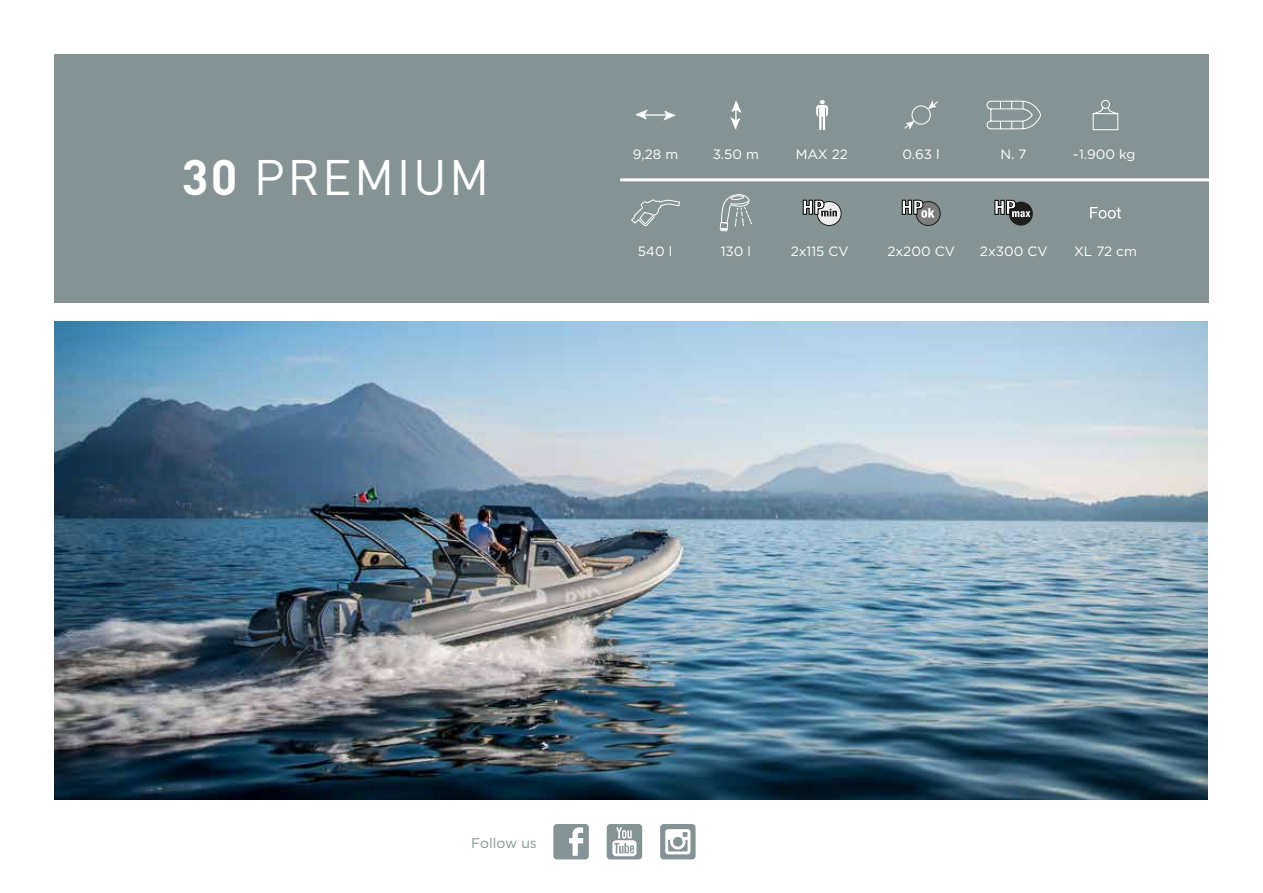
<style>
.page{position:relative;width:1263px;height:893px;background:#fff}
.page>*{position:absolute;margin:0;border:0;box-sizing:border-box;transform-origin:0 0}
.t1{font:49.2px "DIN";letter-spacing:.05em;color:#fff}
.t2{font:13.95px "Gotham HTF";color:#869394}
.t3{font:13.5px "Gotham HTF";color:#fff}
.s1{font-weight:700}
</style>
<div class="page">
<div style="left:54px;top:54px;width:1155px;height:249px;background:#869394"></div>
<img style="left:54px;top:322px;width:1154px;height:477px">
<svg style="left:817px;top:202px;width:24px;height:23px"></svg>
<div style="left:817px;top:201px;width:24px;height:25px;border:1px solid #1e1e1c;border-radius:50%"></div>
<svg style="left:802px;top:200px;width:35px;height:16px"></svg>
<svg style="left:816px;top:100px;width:12px;height:30px"></svg>
<div style="left:916px;top:202px;width:24px;height:23px;background:#7d7c7c;border-radius:50%"></div>
<div style="left:916px;top:201px;width:24px;height:25px;border:1px solid #1e1e1c;border-radius:50%"></div>
<svg style="left:901px;top:200px;width:33px;height:18px"></svg>
<svg style="left:904px;top:100px;width:34px;height:30px"></svg>
<svg style="left:1090px;top:207px;width:31px;height:12px"></svg>
<svg style="left:1092px;top:99px;width:27px;height:32px"></svg>
<hr style="left:643px;top:114px;width:25px;height:2px;background:#fff">
<svg style="left:661px;top:110px;width:14px;height:11px"></svg>
<svg style="left:636px;top:109px;width:13px;height:11px"></svg>
<svg style="left:631px;top:199px;width:49px;height:28px"></svg>
<svg style="left:730px;top:101px;width:12px;height:28px"></svg>
<svg style="left:719px;top:194px;width:33px;height:38px"></svg>
<div style="left:1009px;top:202px;width:24px;height:24px;background:#1e1e1c;border-radius:50%"></div>
<svg style="left:994px;top:200px;width:36px;height:17px"></svg>
<svg style="left:986px;top:100px;width:55px;height:30px"></svg>
<hr style="left:621px;top:178px;width:597px;height:3px;background:#fff">
<svg style="left:553px;top:824px;width:36px;height:35px"></svg>
<svg style="left:607px;top:824px;width:35px;height:35px"></svg>
<svg style="left:660px;top:824px;width:36px;height:35px"></svg>
<h1 class="t1" style="left:182px;top:146px;width:309px"><span class="s1">30</span> PREMIUM</h1>
<p class="t3" style="left:633px;top:146px;width:47px">9,28 m</p>
<p class="t3" style="left:1073px;top:146px;width:64px">~1.900 kg</p>
<p class="t3" style="left:902px;top:146px;width:39px">0.63 l</p>
<p class="t3" style="left:1000px;top:146px;width:28px">N. 7</p>
<p class="t3" style="left:713px;top:147px;width:48px">3.50 m</p>
<p class="t3" style="left:796px;top:147px;width:54px">MAX 22</p>
<p class="t3" style="left:638px;top:244px;width:36px">540 l</p>
<p class="t3" style="left:721px;top:244px;width:32px">130 l</p>
<p class="t3" style="left:980px;top:244px;width:69px">2x300 CV</p>
<p class="t3" style="left:791px;top:244px;width:59px">2x115 CV</p>
<p class="t3" style="left:887px;top:244px;width:69px">2x200 CV</p>
<p class="t3" style="left:1074px;top:244px;width:64px">XL 72 cm</p>
<p class="t2" style="left:471px;top:835px;width:67px">Follow us</p>
</div>
